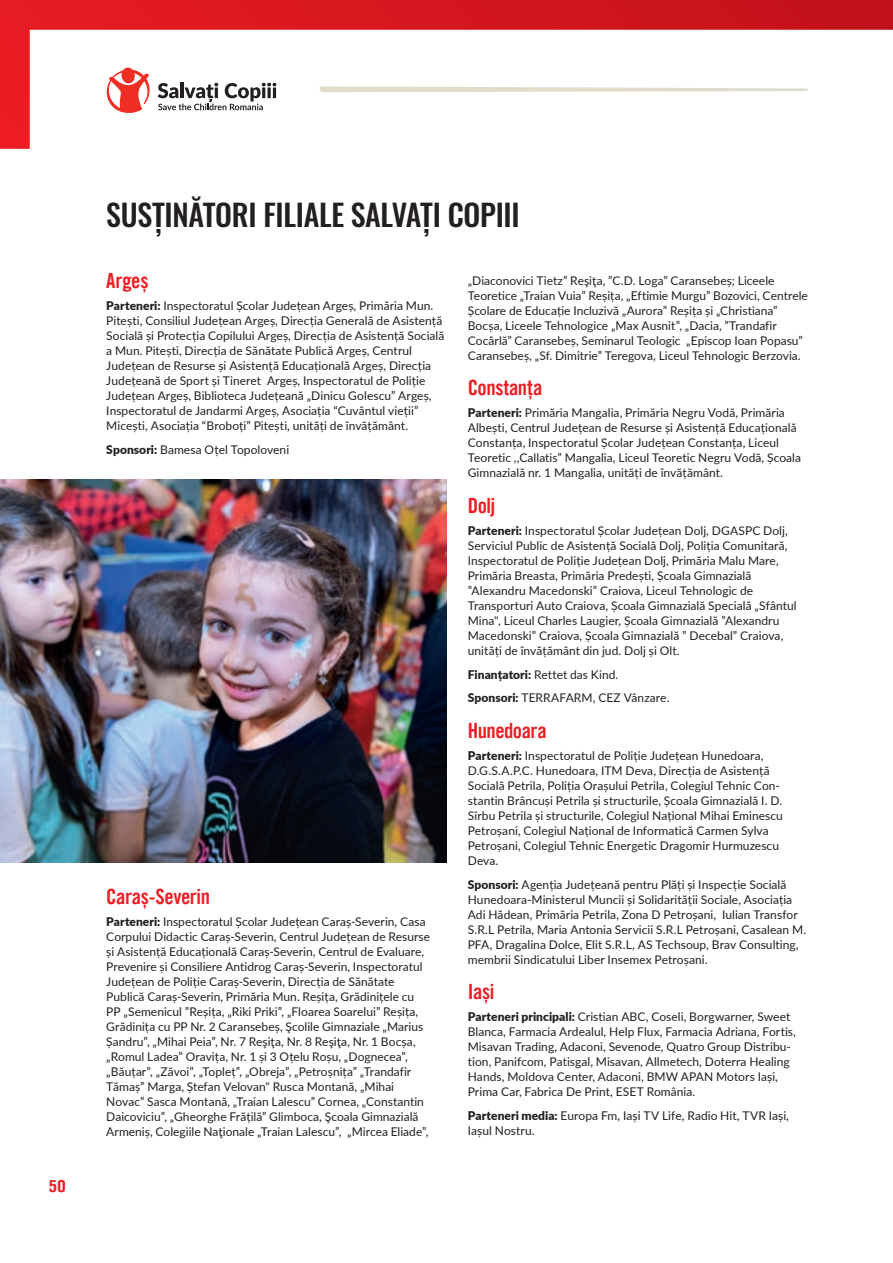
<style>
.page{position:relative;width:893px;height:1263px;background:#fff}
.page>*{position:absolute;margin:0;border:0;box-sizing:border-box;transform-origin:0 0}
.t1{font:500 30px "Oswald";letter-spacing:-.01em;color:#231f20}
.body_text{font:21px "Trade Gothic LT Com Bd Cn 20";letter-spacing:-.02em;color:#ee1d23}
.t2{font:16.5px "Trade Gothic LT Com Bd Cn 20";color:#ee1d23;scale:1.2 1}
.body_text-2{font:12px/15px "Lato";letter-spacing:.005em;color:#231f20}
.s1{font-weight:900}
</style>
<div class="page">
<svg style="left:0;top:0;width:893px;height:149px"></svg>
<svg style="left:106px;top:67px;width:45px;height:47px"></svg>
<svg style="left:158px;top:83px;width:118px;height:27px"></svg>
<svg style="left:319px;top:86px;width:489px;height:6px"></svg>
<img style="left:0;top:480px;width:446px;height:382px">
<h3 class="t2" style="left:48px;top:1176px;width:16px">50</h3>
<h1 class="t1" style="left:106px;top:199px;width:415px">SUSȚINĂTORI FILIALE SALVAȚI COPIII</h1>
<p class="body_text" style="left:106px;top:268px;width:44px">Argeș</p>
<p class="body_text-2" style="left:106px;top:298px;width:340px"><span class="s1">Parteneri:</span> Inspectoratul Școlar Județean Argeș, Primăria Mun.<br>Pitești, Consiliul Județean Argeș, Direcția Generală de Asistență Socială și Protecția Copilului Argeș, Direcția de Asistență Socială a Mun. Pitești, Direcția de Sănătate Publică Argeș, Centrul Județean de Resurse și Asistență Educațională Argeș, Direcția Județeană de Sport și Tineret Argeș, Inspectoratul de Poliție Județean Argeș, Biblioteca Județeană „Dinicu Golescu” Argeș, Inspectoratul de Jandarmi Argeș, Asociația “Cuvântul vieții” Micești, Asociația “Broboți” Pitești, unități de învățământ.</p>
<p class="body_text-2" style="left:106px;top:442px;width:184px"><span class="s1">Sponsori:</span> Bamesa Oțel Topoloveni</p>
<p class="body_text-2" style="left:468px;top:272px;width:342px">„Diaconovici Tietz” Reşiţa, ”C.D. Loga” Caransebeș; Liceele Teoretice „Traian Vuia” Reșița, „Eftimie Murgu” Bozovici, Centrele Școlare de Educație Incluzivă „Aurora” Reșița și „Christiana” Bocșa, Liceele Tehnologice „Max Ausnit”, „Dacia, ”Trandafir Cocârlă” Caransebeș, Seminarul Teologic „Episcop Ioan Popasu” Caransebeș, „Sf. Dimitrie” Teregova, Liceul Tehnologic Berzovia.</p>
<p class="body_text" style="left:468px;top:375px;width:76px">Constanța</p>
<p class="body_text-2" style="left:468px;top:405px;width:335px"><span class="s1">Parteneri:</span> Primăria Mangalia, Primăria Negru Vodă, Primăria Albești, Centrul Județean de Resurse și Asistență Educațională Constanța, Inspectoratul Școlar Județean Constanța, Liceul Teoretic ,,Callatis” Mangalia, Liceul Teoretic Negru Vodă, Școala Gimnazială nr. 1 Mangalia, unități de învățământ.</p>
<p class="body_text" style="left:468px;top:493px;width:29px">Dolj</p>
<p class="body_text-2" style="left:468px;top:523px;width:330px"><span class="s1">Parteneri:</span> Inspectoratul Școlar Județean Dolj, DGASPC Dolj, Serviciul Public de Asistență Socială Dolj, Poliția Comunitară, Inspectoratul de Poliție Județean Dolj, Primăria Malu Mare, Primăria Breasta, Primăria Predești, Școala Gimnazială ”Alexandru Macedonski” Craiova, Liceul Tehnologic de Transporturi Auto Craiova, Școala Gimnazială Specială „Sfântul Mina", Liceul Charles Laugier, Școala Gimnazială ”Alexandru Macedonski” Craiova, Școala Gimnazială ” Decebal” Craiova, unități de învățământ din jud. Dolj și Olt.</p>
<p class="body_text-2" style="left:468px;top:666px;width:152px"><span class="s1">Finanțatori:</span> Rettet das Kind.</p>
<p class="body_text-2" style="left:468px;top:690px;width:203px"><span class="s1">Sponsori:</span> TERRAFARM, CEZ Vânzare.</p>
<p class="body_text" style="left:468px;top:718px;width:80px">Hunedoara</p>
<p class="body_text-2" style="left:468px;top:748px;width:317px"><span class="s1">Parteneri:</span> Inspectoratul de Poliție Județean Hunedoara, D.G.S.A.P.C. Hunedoara, ITM Deva, Direcția de Asistență Socială Petrila, Poliția Orașului Petrila, Colegiul Tehnic Con&shy;stantin Brâncuși Petrila și structurile, Școala Gimnazială I. D.<br>Sîrbu Petrila și structurile, Colegiul Național Mihai Eminescu Petroșani, Colegiul Național de Informatică Carmen Sylva Petroșani, Colegiul Tehnic Energetic Dragomir Hurmuzescu Deva.</p>
<p class="body_text-2" style="left:468px;top:876px;width:340px"><span class="s1">Sponsori:</span> Agenția Județeană pentru Plăți și Inspecție Socială Hunedoara-Ministerul Muncii și Solidarității Sociale, Asociația Adi Hădean, Primăria Petrila, Zona D Petroșani, Iulian Transfor S.R.L Petrila, Maria Antonia Servicii S.R.L Petroșani, Casalean M.<br>PFA, Dragalina Dolce, Elit S.R.L, AS Techsoup, Brav Consulting, membrii Sindicatului Liber Insemex Petroșani.</p>
<p class="body_text" style="left:468px;top:979px;width:28px">Iași</p>
<p class="body_text-2" style="left:468px;top:1009px;width:330px"><span class="s1">Parteneri principali:</span> Cristian ABC, Coseli, Borgwarner, Sweet Blanca, Farmacia Ardealul, Help Flux, Farmacia Adriana, Fortis, Misavan Trading, Adaconi, Sevenode, Quatro Group Distribu&shy;tion, Panifcom, Patisgal, Misavan, Allmetech, Doterra Healing Hands, Moldova Center, Adaconi, BMW APAN Motors Iași, Prima Car, Fabrica De Print, ESET România.</p>
<p class="body_text-2" style="left:468px;top:1107px;width:323px"><span class="s1">Parteneri media:</span> Europa Fm, Iași TV Life, Radio Hit, TVR Iași,<br>Iașul Nostru.</p>
<p class="body_text" style="left:106px;top:883px;width:105px">Caraș-Severin</p>
<p class="body_text-2" style="left:106px;top:913px;width:325px"><span class="s1">Parteneri:</span> Inspectoratul Școlar Județean Caraș-Severin, Casa Corpului Didactic Caraș-Severin, Centrul Județean de Resurse și Asistență Educațională Caraș-Severin, Centrul de Evaluare, Prevenire și Consiliere Antidrog Caraș-Severin, Inspectoratul Județean de Poliție Caraș-Severin, Direcția de Sănătate Publică Caraș-Severin, Primăria Mun. Reșița, Grădinițele cu PP „Semenicul ”Reșița, „Riki Priki”, „Floarea Soarelui” Reșița, Grădinița cu PP Nr. 2 Caransebeș, Şcolile Gimnaziale „Marius Șandru”, „Mihai Peia”, Nr. 7 Reşiţa, Nr. 8 Reşiţa, Nr. 1 Bocșa, „Romul Ladea” Oravița, Nr. 1 și 3 Oțelu Roșu, „Dognecea”, „Băuțar”, „Zăvoi”, „Topleț”, „Obreja”, „Petroșnița” „Trandafir Tămaș” Marga, Ștefan Velovan" Rusca Montană, „Mihai Novac” Sasca Montană, „Traian Lalescu” Cornea, „Constantin Daicoviciu”, „Gheorghe Frățilă” Glimboca, Şcoala Gimnazială Armeniș, Colegiile Naţionale „Traian Lalescu”, „Mircea Eliade”,</p>
</div>
